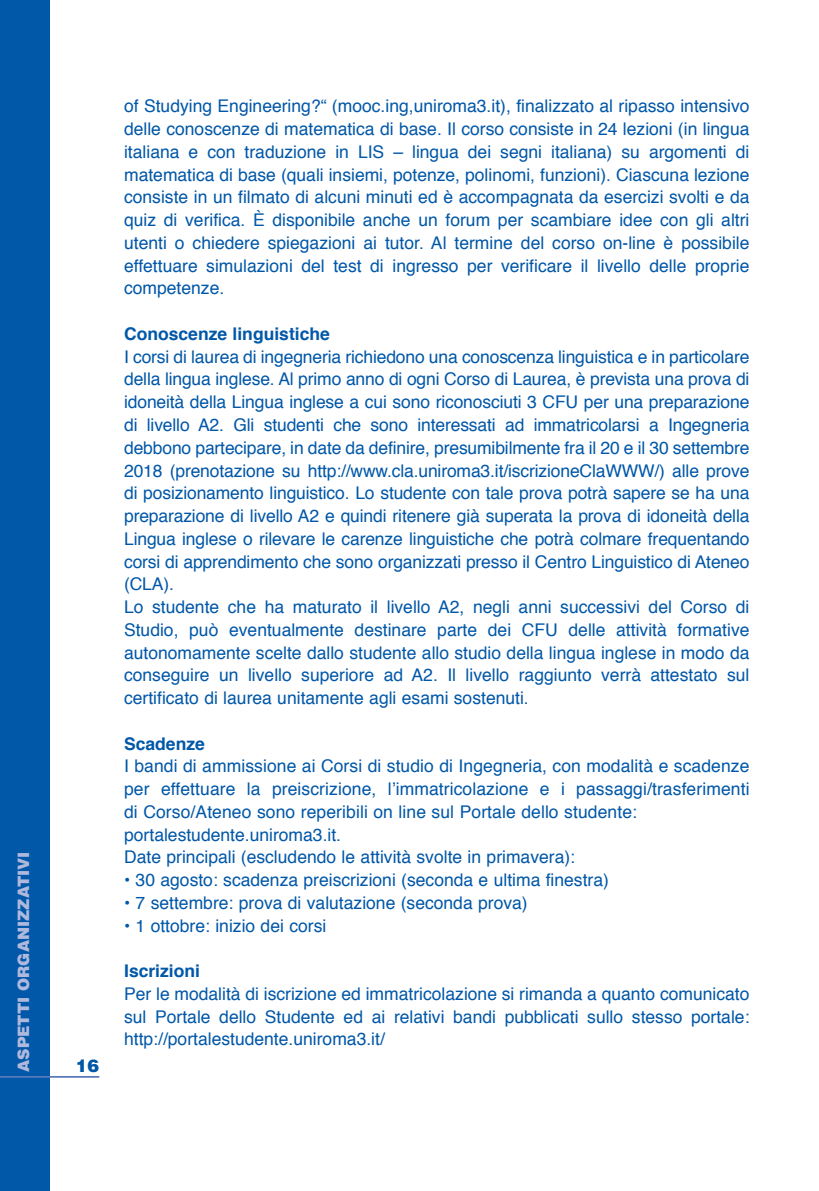
<style>
.page{position:relative;width:819px;height:1191px;background:#fff}
.page>*{position:absolute;margin:0;border:0;box-sizing:border-box;transform-origin:0 0}
.t1{font:17.5px/22.8px "Helvetica";color:#0157a8;text-align:justify}
.t2{font:700 17.5px "Helvetica";color:#0157a8}
.t3{font:900 17.5px "Helvetica";color:#0157a8}
.t4{font:900 15.75px "Helvetica";color:#aeb9dd}
</style>
<div class="page">
<div style="left:0;top:0;width:50px;height:1191px;background:#0157a8"></div>
<hr style="left:0;top:1076px;width:99px;height:1px;background:#5779bc">
<p class="t4" style="left:14px;top:1071px;width:222px;rotate:-90deg">ASPETTI ORGANIZZATIVI</p>
<p class="t3" style="left:76px;top:1055px;width:25px">16</p>
<p class="t1" style="left:124px;top:96px;width:627px">of Studying engineering?“ (mooc.ing,uniroma3.it), finalizzato al ripasso intensivo delle conoscenze di matematica di base. il corso consiste in 24 lezioni (in lingua italiana e con traduzione in LiS – lingua dei segni italiana) su argomenti di matematica di base (quali insiemi, potenze, polinomi, funzioni). Ciascuna lezione consiste in un filmato di alcuni minuti ed è accompagnata da esercizi svolti e da quiz di verifica. È disponibile anche un forum per scambiare idee con gli altri utenti o chiedere spiegazioni ai tutor. al termine del corso on-line è possibile effettuare simulazioni del test di ingresso per verificare il livello delle proprie competenze.</p>
<p class="t2" style="left:124px;top:326px;width:207px">Conoscenze linguistiche</p>
<p class="t1" style="left:124px;top:346px;width:627px;text-align:left">i corsi di laurea di ingegneria richiedono una conoscenza linguistica e in particolare della lingua inglese. al primo anno di ogni Corso di Laurea, è prevista una prova di idoneità della Lingua inglese a cui sono riconosciuti 3 CFU per una preparazione di livello a2. Gli studenti che sono interessati ad immatricolarsi a ingegneria debbono partecipare, in date da definire, presumibilmente fra il 20 e il 30 settembre 2018 (prenotazione su http://www.cla.uniroma3.it/iscrizioneClaWWW/) alle prove di posizionamento linguistico. Lo studente con tale prova potrà sapere se ha una preparazione di livello a2 e quindi ritenere già superata la prova di idoneità della Lingua inglese o rilevare le carenze linguistiche che potrà colmare frequentando corsi di apprendimento che sono organizzati presso il Centro Linguistico di ateneo (CLa).<br>Lo studente che ha maturato il livello a2, negli anni successivi del Corso di Studio, può eventualmente destinare parte dei CFU delle attività formative autonomamente scelte dallo studente allo studio della lingua inglese in modo da conseguire un livello superiore ad a2. il livello raggiunto verrà attestato sul certificato di laurea unitamente agli esami sostenuti.</p>
<p class="t2" style="left:124px;top:736px;width:82px">Scadenze</p>
<p class="t1" style="left:124px;top:756px;width:627px;text-align:left">i bandi di ammissione ai Corsi di studio di ingegneria, con modalità e scadenze per effettuare la preiscrizione, l’immatricolazione e i passaggi/trasferimenti di Corso/ateneo sono reperibili on line sul portale dello studente: portalestudente.uniroma3.it.<br>Date principali (escludendo le attività svolte in primavera):</p>
<p class="t1" style="left:124px;top:870px;width:486px">• 30 agosto: scadenza preiscrizioni (seconda e ultima finestra)</p>
<p class="t1" style="left:124px;top:892px;width:405px">• 7 settembre: prova di valutazione (seconda prova)</p>
<p class="t1" style="left:124px;top:915px;width:204px">• 1 ottobre: inizio dei corsi</p>
<p class="t2" style="left:124px;top:963px;width:77px">Iscrizioni</p>
<p class="t1" style="left:124px;top:983px;width:627px">per le modalità di iscrizione ed immatricolazione si rimanda a quanto comunicato sul portale dello Studente ed ai relativi bandi pubblicati sullo stesso portale: http://portalestudente.uniroma3.it/</p>
</div>
